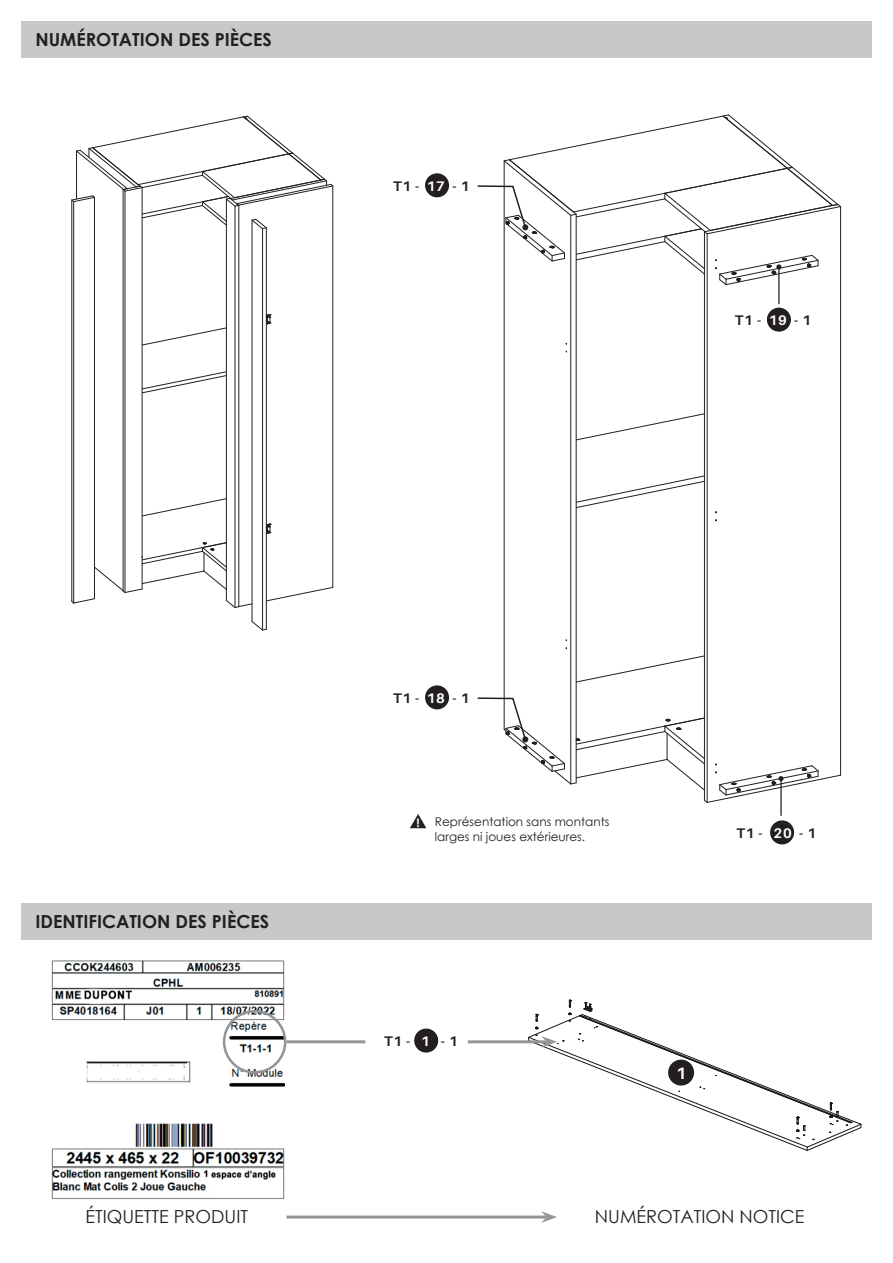
<style>
.page{position:relative;width:893px;height:1263px;background:#fff}
.page>*{position:absolute;margin:0;border:0;box-sizing:border-box;transform-origin:0 0}
.t1{font:700 18px "Century Gothic";color:#231f20}
.t2{font:18px "Century Gothic";color:#231f20}
.t3{font:700 16.5px "Aileron";color:#fff}
.t4{font:700 13.95px "Aileron";letter-spacing:.05em;color:#231f20}
.t5{font:12px/14.4px "Century Gothic";color:#231f20;text-align:center}
.s1{color:#fff}
.s2{font-family:"Aileron";font-weight:700;font-size:12.3px;color:#fff}
</style>
<div class="page">
<div style="left:21px;top:21px;width:851px;height:37px;background:#c7c8ca"></div>
<div style="left:21px;top:903px;width:851px;height:36px;background:#c7c8ca"></div>
<hr style="left:262px;top:229px;width:1px;height:401px;background:#231f20">
<hr style="left:266px;top:228px;width:1px;height:401px;background:#231f20">
<hr style="left:252px;top:220px;width:1px;height:401px;background:#231f20">
<svg style="left:251px;top:621px;width:16px;height:10px"></svg>
<hr style="left:72px;top:200px;width:1px;height:401px;background:#231f20">
<hr style="left:73px;top:202px;width:1px;height:401px;background:#231f20">
<hr style="left:94px;top:197px;width:1px;height:402px;background:#231f20">
<hr style="left:235px;top:206px;width:1px;height:401px;background:#231f20">
<hr style="left:239px;top:205px;width:1px;height:402px;background:#231f20">
<hr style="left:226px;top:199px;width:1px;height:401px;background:#231f20">
<hr style="left:332px;top:186px;width:1px;height:401px;background:#231f20">
<svg style="left:266px;top:587px;width:67px;height:14px"></svg>
<svg style="left:141px;top:371px;width:86px;height:22px"></svg>
<svg style="left:141px;top:327px;width:86px;height:19px"></svg>
<svg style="left:141px;top:498px;width:86px;height:19px"></svg>
<hr style="left:125px;top:191px;width:1px;height:401px;background:#231f20">
<hr style="left:142px;top:188px;width:1px;height:401px;background:#231f20">
<hr style="left:123px;top:190px;width:1px;height:401px;background:#231f20">
<svg style="left:71px;top:115px;width:263px;height:114px"></svg>
<svg style="left:266px;top:523px;width:5px;height:11px"></svg>
<svg style="left:266px;top:314px;width:5px;height:11px"></svg>
<svg style="left:71px;top:542px;width:182px;height:66px"></svg>
<svg style="left:575px;top:413px;width:129px;height:28px"></svg>
<svg style="left:575px;top:475px;width:129px;height:34px"></svg>
<svg style="left:575px;top:655px;width:129px;height:28px"></svg>
<hr style="left:707px;top:234px;width:1px;height:568px;background:#231f20">
<hr style="left:840px;top:207px;width:1px;height:568px;background:#231f20">
<hr style="left:704px;top:232px;width:1px;height:568px;background:#231f20">
<svg style="left:715px;top:511px;width:2px;height:11px"></svg>
<hr style="left:504px;top:161px;width:1px;height:568px;background:#231f20">
<hr style="left:570px;top:215px;width:1px;height:569px;background:#231f20">
<hr style="left:576px;top:214px;width:1px;height:569px;background:#231f20">
<svg style="left:410px;top:814px;width:16px;height:14px"></svg>
<div style="left:770px;top:820px;width:24px;height:24px;background:#231f20;border-radius:50%"></div>
<div style="left:425px;top:685px;width:24px;height:24px;background:#231f20;border-radius:50%"></div>
<div style="left:767px;top:308px;width:24px;height:24px;background:#231f20;border-radius:50%"></div>
<div style="left:425px;top:173px;width:24px;height:24px;background:#231f20;border-radius:50%"></div>
<hr style="left:778px;top:267px;width:1px;height:37px;background:#231f20">
<svg style="left:477px;top:114px;width:365px;height:172px"></svg>
<hr style="left:780px;top:779px;width:2px;height:37px;background:#231f20">
<svg style="left:477px;top:697px;width:365px;height:107px"></svg>
<img style="left:51px;top:960px;width:234px;height:239px">
<div style="left:223px;top:1010px;width:63px;height:64px;border:3px solid #939598;border-radius:50%"></div>
<div style="left:414px;top:1028px;width:24px;height:24px;background:#231f20;border-radius:50%"></div>
<hr style="left:286px;top:1040px;width:79px;height:3px;background:#939598">
<hr style="left:468px;top:1040px;width:79px;height:3px;background:#939598">
<svg style="left:528px;top:1000px;width:334px;height:151px"></svg>
<hr style="left:286px;top:1215px;width:261px;height:3px;background:#939598">
<svg style="left:541px;top:1211px;width:16px;height:12px"></svg>
<h1 class="t1" style="left:35px;top:26px;width:238px">NUMÉROTATION DES PIÈCES</h1>
<p class="t4" style="left:393px;top:178px;width:78px">T1 - <span class="s1">17</span> - 1</p>
<p class="t4" style="left:735px;top:312px;width:78px">T1 - <span class="s1">19</span> - 1</p>
<h1 class="t1" style="left:35px;top:908px;width:235px">IDENTIFICATION DES PIÈCES</h1>
<p class="t4" style="left:393px;top:690px;width:78px">T1 - <span class="s1">18</span> - 1</p>
<p class="t5" style="left:416px;top:814px;width:194px"><span class="s2">!</span> Représentation sans montants larges ni joues extérieures.</p>
<p class="t4" style="left:736px;top:825px;width:81px">T1 - <span class="s1">20</span> - 1</p>
<p class="t4" style="left:384px;top:1033px;width:75px">T1 - <span class="s1">1</span> - 1</p>
<h2 class="t3" style="left:676px;top:1064px;width:12px">1</h2>
<h1 class="t2" style="left:85px;top:1204px;width:164px">ÉTIQUETTE PRODUIT</h1>
<h1 class="t2" style="left:595px;top:1204px;width:211px">NUMÉROTATION NOTICE</h1>
</div>
